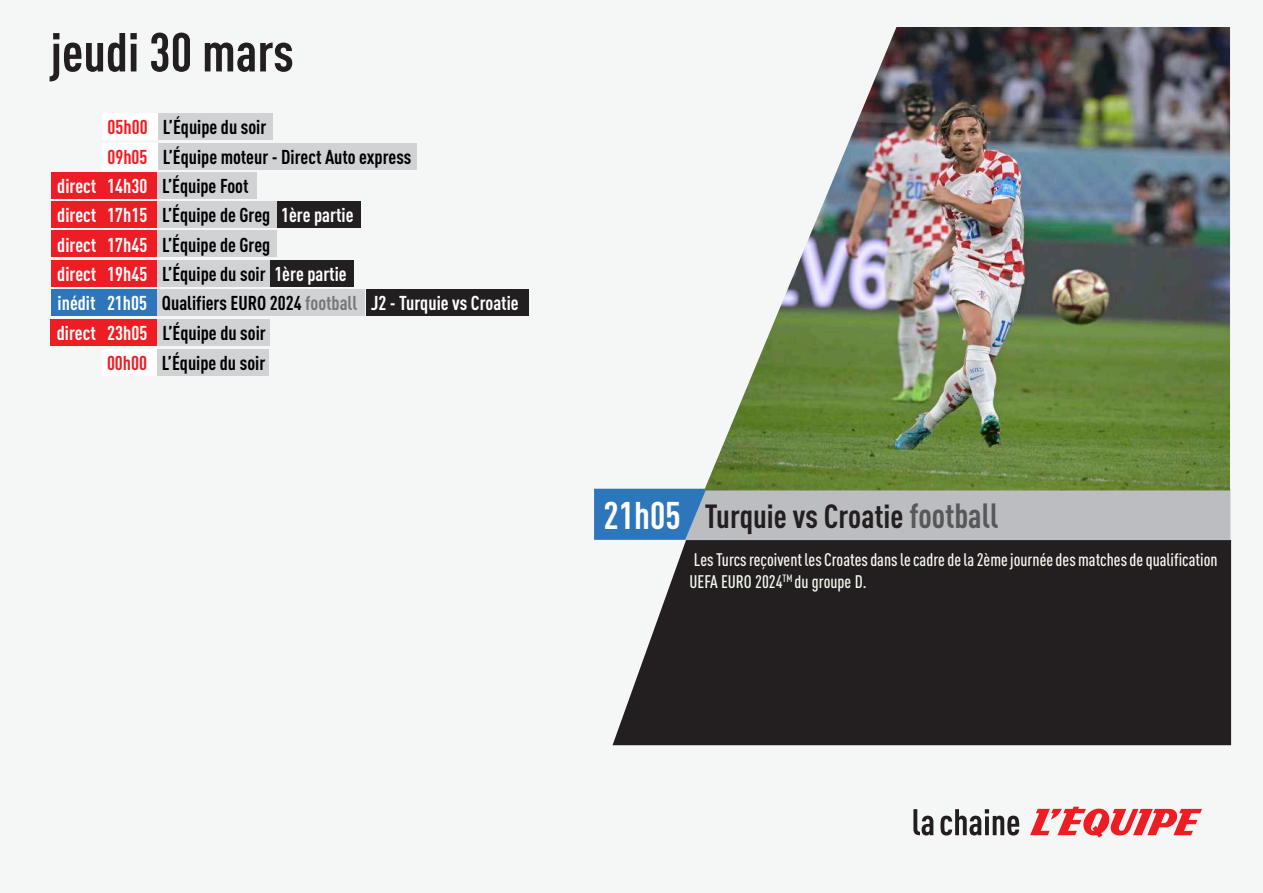
<style>
.page{position:relative;width:1263px;height:893px;background:#f5f7f7}
.page>*{position:absolute;margin:0;border:0;box-sizing:border-box;transform-origin:0 0}
.t1{font:700 condensed 54px "DINOT";color:#231f20}
.t2{font:700 condensed 33px "DINOT";color:#231f20}
.t3{font:700 condensed 19.8px/29.2px "DINOT";color:#fff}
.t4{font:700 condensed 19.8px/29.7px "DINOT";color:#000001}
.t5{font:500 condensed 18px/21.6px "DINOT";color:#f6faef}
.s1{color:#ee1d23}
.s2{color:#000001}
.s3{color:#fff}
.s4{color:#76787b}
.s5{font-size:38.1px;color:#fff}
.s6{font-size:34.5px;color:#57585a}
</style>
<div class="page">
<div style="left:612px;top:540px;width:619px;height:205px;background:#231f20"></div>
<svg style="left:594px;top:489px;width:636px;height:51px;background:#a4b1be"></svg>
<svg style="left:1030px;top:807px;width:172px;height:31px"></svg>
<svg style="left:913px;top:809px;width:20px;height:26px"></svg>
<svg style="left:940px;top:809px;width:79px;height:26px"></svg>
<img style="left:704px;top:27px;width:526px;height:463px">
<div style="left:103px;top:113px;width:55px;height:27px;background:#fff"></div>
<div style="left:158px;top:113px;width:114px;height:27px;background:#d1d2d4"></div>
<div style="left:102px;top:143px;width:56px;height:27px;background:#fff"></div>
<div style="left:158px;top:143px;width:258px;height:27px;background:#d1d2d4"></div>
<div style="left:276px;top:201px;width:84px;height:27px;background:#231f20"></div>
<div style="left:102px;top:201px;width:55px;height:27px;background:#ec1d25"></div>
<div style="left:157px;top:201px;width:119px;height:27px;background:#d1d2d4"></div>
<div style="left:51px;top:201px;width:51px;height:27px;background:#ec1d25"></div>
<div style="left:102px;top:231px;width:56px;height:26px;background:#ec1d25"></div>
<div style="left:157px;top:231px;width:119px;height:26px;background:#d1d2d4"></div>
<div style="left:51px;top:231px;width:51px;height:26px;background:#ec1d25"></div>
<div style="left:269px;top:260px;width:85px;height:27px;background:#231f20"></div>
<div style="left:102px;top:260px;width:55px;height:27px;background:#ec1d25"></div>
<div style="left:157px;top:260px;width:112px;height:27px;background:#d1d2d4"></div>
<div style="left:51px;top:260px;width:51px;height:27px;background:#ec1d25"></div>
<div style="left:102px;top:172px;width:55px;height:27px;background:#ec1d25"></div>
<div style="left:157px;top:172px;width:100px;height:27px;background:#d1d2d4"></div>
<div style="left:51px;top:172px;width:51px;height:27px;background:#ec1d25"></div>
<div style="left:102px;top:319px;width:56px;height:26px;background:#ee1d23"></div>
<div style="left:50px;top:319px;width:52px;height:26px;background:#ee1d23"></div>
<div style="left:157px;top:319px;width:112px;height:26px;background:#d1d2d4"></div>
<div style="left:102px;top:289px;width:55px;height:27px;background:#2e76bc"></div>
<div style="left:157px;top:289px;width:207px;height:27px;background:#d1d2d4"></div>
<div style="left:51px;top:289px;width:51px;height:27px;background:#2e76bc"></div>
<div style="left:366px;top:289px;width:162px;height:27px;background:#231f20"></div>
<div style="left:102px;top:349px;width:54px;height:26px;background:#fff"></div>
<div style="left:157px;top:349px;width:112px;height:27px;background:#d1d2d4"></div>
<h1 class="t1" style="left:51px;top:13px;width:245px">jeudi 30 mars</h1>
<p class="t4" style="left:107px;top:111px;width:306px"><span class="s1">05h00</span> L’Équipe du soir<br><span class="s1">09h05</span> L’Équipe moteur - Direct Auto express</p>
<p class="t3" style="left:57px;top:199px;width:298px">direct 17h15 <span class="s2">L’Équipe de Greg</span> 1ère partie direct 17h45 <span class="s2">L’Équipe de Greg<br></span>direct 19h45 <span class="s2">L’Équipe du soir</span> 1ère partie</p>
<p class="t4" style="left:57px;top:170px;width:193px"><span class="s3">direct 14h30</span> L’Équipe Foot</p>
<p class="t3" style="left:58px;top:287px;width:463px">inédit 21h05 <span class="s2">Qualifiers EURO 2024</span> <span class="s4">football</span> J2 - Turquie vs Croatie</p>
<p class="t4" style="left:107px;top:346px;width:160px"><span class="s1">00h00</span> L’Équipe du soir</p>
<p class="t4" style="left:57px;top:316px;width:210px"><span class="s3">direct 23h05</span> L’Équipe du soir</p>
<h2 class="t2" style="left:604px;top:492px;width:396px"><span class="s5">21h05</span> Turquie vs Croatie <span class="s6">football</span></h2>
<p class="t5" style="left:689px;top:548px;width:530px">Les Turcs reçoivent les Croates dans le cadre de la 2ème journée des matches de qualification<br>UEFA EURO 2024<sup>TM</sup> du groupe D.</p>
</div>
